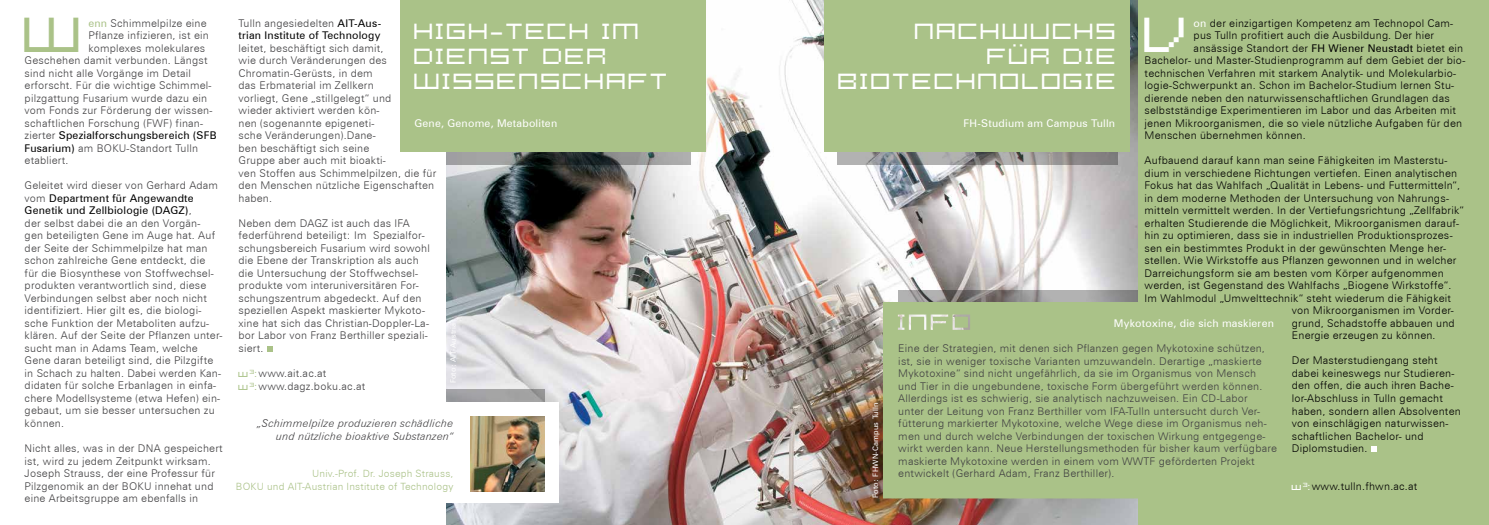
<style>
.page{position:relative;width:1489px;height:525px;background:#fff}
.page>*{position:absolute;margin:0;border:0;box-sizing:border-box;transform-origin:0 0}
.t1{font:39.25px "FFF Estudio Extended";color:#fff}
.t2{font:39.25px "FFF Estudio Extended";color:#aac288}
.t3{font:17.5px/25px "FFF Estudio Extended";color:#fff}
.t4{font:300 10.62px/12.5px "Zurich BT";letter-spacing:.02em;color:#414042}
.t5{font:300 10.62px/12.5px "Zurich BT";letter-spacing:.02em;color:#000}
.t6{font:10.62px/12.5px "Zurich BT";letter-spacing:.02em;color:#000}
.t7{font:10.62px "Zurich BT";letter-spacing:.02em;color:#fff}
.t8{font:italic 300 10.62px/12.5px "Zurich BT";letter-spacing:.02em;color:#414042;text-align:right}
.t9{font:300 10px/12.5px "Zurich BT";letter-spacing:.02em;color:#aac288;text-align:right}
.t10{font:7.5px "Zurich BT";letter-spacing:.02em;color:#fff}
.s1{font-weight:400;color:#aac288}
.s2{font-weight:300;color:#414042}
.s3{font-weight:400;color:#000}
.s4{font-family:"FFF Estudio Extended";font-weight:400;font-size:8.12px;color:#b1c792}
.s5{font-weight:400;color:#fff}
.s6{font-weight:400}
.s7{font-family:"FFF Estudio Extended";font-weight:400;font-size:8.12px;color:#fff}
</style>
<div class="page">
<div style="left:1130px;top:0;width:358px;height:524px;background:#aac288"></div>
<img style="left:446px;top:0;width:691px;height:524px">
<svg style="left:1371px;top:446px;width:5px;height:6px"></svg>
<svg style="left:267px;top:346px;width:5px;height:6px"></svg>
<svg style="left:446px;top:152px;width:244px;height:12px;background:#6c7070"></svg>
<div style="left:400px;top:0;width:305px;height:152px;background:#aac288"></div>
<svg style="left:836px;top:152px;width:281px;height:12px;background:#949394"></svg>
<div style="left:824px;top:0;width:305px;height:152px;background:#aac288"></div>
<svg style="left:898px;top:290px;width:239px;height:12px;background:#929090"></svg>
<svg style="left:446px;top:389px;width:99px;height:13px"></svg>
<div style="left:224px;top:402px;width:335px;height:100px;background:#fff"></div>
<img style="left:471px;top:416px;width:74px;height:75px">
<div style="left:882px;top:302px;width:255px;height:196px;background:#aac288"></div>
<h1 class="t2" style="left:25px;top:15px;width:65px">W</h1>
<p class="t4" style="left:88px;top:17px;width:120px"><span class="s1">enn</span> Schimmelpilze eine</p>
<p class="t4" style="left:88px;top:29px;width:122px">Pflanze infizieren, ist ein</p>
<p class="t4" style="left:88px;top:42px;width:118px">komplexes molekulares</p>
<p class="t4" style="left:25px;top:54px;width:184px">Geschehen damit verbunden. Längst</p>
<p class="t4" style="left:25px;top:67px;width:168px">sind nicht alle Vorgänge im Detail</p>
<p class="t4" style="left:25px;top:79px;width:188px">erforscht. Für die wichtige Schimmel-</p>
<p class="t4" style="left:25px;top:92px;width:184px">pilzgattung Fusarium wurde dazu ein</p>
<p class="t4" style="left:25px;top:104px;width:189px">vom Fonds zur Förderung der wissen-</p>
<p class="t4" style="left:25px;top:117px;width:180px">schaftlichen Forschung (FWF) finan-</p>
<p class="t6" style="left:25px;top:129px;width:193px"><span class="s2">zierter</span> Spezialforschungsbereich (SFB</p>
<p class="t4" style="left:25px;top:142px;width:175px"><span class="s3">Fusarium)</span> am BOKU-Standort Tulln</p>
<p class="t4" style="left:25px;top:154px;width:45px">etabliert.</p>
<p class="t4" style="left:25px;top:179px;width:199px">Geleitet wird dieser von Gerhard Adam vom <span class="s3">Department für Angewandte Genetik und Zellbiologie (DAGZ)</span>,<br>der selbst dabei die an den Vorgän-<br>gen beteiligten Gene im Auge hat. Auf der Seite der Schimmelpilze hat man schon zahlreiche Gene entdeckt, die<br>für die Biosynthese von Stoffwechsel&shy;produkten verantwortlich sind, diese Verbindungen selbst aber noch nicht identifiziert. Hier gilt es, die biologi&shy;sche Funktion der Metaboliten aufzu&shy;klären. Auf der Seite der Pflanzen unter&shy;sucht man in Adams Team, welche Gene daran beteiligt sind, die Pilzgifte in Schach zu halten. Dabei werden Kan&shy;didaten für solche Erbanlagen in einfa&shy;chere Modellsysteme (etwa Hefen) ein&shy;gebaut, um sie besser untersuchen zu können.</p>
<p class="t4" style="left:25px;top:441px;width:199px">Nicht alles, was in der DNA gespeichert ist, wird zu jedem Zeitpunkt wirksam.<br>Joseph Strauss, der eine Professur für Pilzgenomik an der BOKU innehat und eine Arbeitsgruppe am ebenfalls in</p>
<p class="t6" style="left:238px;top:16px;width:144px"><span class="s2">Tulln angesiedelten</span> AIT-Aus&shy;trian Institute of Technology</p>
<p class="t4" style="left:238px;top:41px;width:199px">leitet, beschäftigt sich damit,<br>wie durch Veränderungen des<br>Chromatin-Gerüsts, in dem<br>das Erbmaterial im Zellkern<br>vorliegt, Gene „stillgelegt“ und<br>wieder aktiviert werden kön-<br>nen (sogenannte epigeneti-<br>sche Veränderungen).Dane-<br>ben beschäftigt sich seine<br>Gruppe aber auch mit bioakti-<br>ven Stoffen aus Schimmelpilzen, die für den Menschen nützliche Eigenschaften haben.</p>
<p class="t4" style="left:238px;top:216px;width:193px">Neben dem DAGZ ist auch das IFA federführend beteiligt: Im Spezialfor&shy;schungsbereich Fusarium wird sowohl die Ebene der Transkription als auch die Untersuchung der Stoffwechsel&shy;produkte vom interuniversitären For&shy;schungszentrum abgedeckt. Auf den speziellen Aspekt maskierter Mykoto&shy;xine hat sich das Christian-Doppler-La&shy;bor Labor von Franz Berthiller speziali&shy;siert.</p>
<p class="t4" style="left:238px;top:367px;width:128px"><span class="s4">W</span><sup>3</sup><span class="s4">:</span>www.ait.ac.at<br><span class="s4">W</span><sup>3</sup><span class="s4">:</span>www.dagz.boku.ac.at</p>
<h2 class="t3" style="left:414px;top:21px;width:229px">HIGH-TECH IM<br>DIENST</h2>
<h2 class="t3" style="left:543px;top:46px;width:67px">DER</h2>
<h2 class="t3" style="left:414px;top:71px;width:61px">WISS</h2>
<h2 class="t3" style="left:497px;top:71px;width:65px">ENSC</h2>
<h2 class="t3" style="left:585px;top:71px;width:82px">HAFT</h2>
<p class="t7" style="left:414px;top:116px;width:144px">Gene, Genome, Metaboliten</p>
<p class="t8" style="left:257px;top:417px;width:197px">„Schimmelpilze produzieren schädliche und nützliche bioaktive Substanzen“</p>
<p class="t9" style="left:236px;top:467px;width:219px">Univ.-Prof. Dr. Joseph Strauss,<br>BOKU und AIT-Austrian Institute of Technology</p>
<h1 class="t1" style="left:1144px;top:15px;width:41px">V</h1>
<p class="t5" style="left:1193px;top:17px;width:261px"><span class="s5">on</span> der einzigartigen Kompetenz am Technopol Cam-</p>
<h2 class="t3" style="left:915px;top:21px;width:205px;text-align:right">NACHWUCHS<br>FÜR DIE</h2>
<p class="t5" style="left:1193px;top:29px;width:242px">pus Tulln profitiert auch die Ausbildung. Der hier</p>
<p class="t5" style="left:1193px;top:42px;width:271px">ansässige Standort der <span class="s6">FH Wiener Neustadt</span> bietet ein</p>
<p class="t5" style="left:1144px;top:54px;width:322px">Bachelor- und Master-Studienprogramm auf dem Gebiet der bio-</p>
<p class="t5" style="left:1144px;top:67px;width:313px">technischen Verfahren mit starkem Analytik- und Molekularbio-</p>
<p class="t5" style="left:1144px;top:79px;width:311px">logie-Schwerpunkt an. Schon im Bachelor-Studium lernen Stu-</p>
<p class="t5" style="left:1144px;top:92px;width:306px">dierende neben den naturwissenschaftlichen Grundlagen das</p>
<p class="t5" style="left:1144px;top:104px;width:313px">selbstständige Experimentieren im Labor und das Arbeiten mit</p>
<p class="t5" style="left:1144px;top:117px;width:319px">jenen Mikroorganismen, die so viele nützliche Aufgaben für den</p>
<p class="t5" style="left:1144px;top:129px;width:162px">Menschen übernehmen können.</p>
<p class="t5" style="left:1144px;top:154px;width:304px">Aufbauend darauf kann man seine Fähigkeiten im Masterstu-</p>
<p class="t5" style="left:1144px;top:167px;width:314px">dium in verschiedene Richtungen vertiefen. Einen analytischen</p>
<p class="t5" style="left:1144px;top:179px;width:317px">Fokus hat das Wahlfach „Qualität in Lebens- und Futtermitteln“,</p>
<p class="t5" style="left:1144px;top:192px;width:306px">in dem moderne Methoden der Untersuchung von Nahrungs-</p>
<p class="t5" style="left:1144px;top:204px;width:321px">mitteln vermittelt werden. In der Vertiefungsrichtung „Zellfabrik“</p>
<p class="t5" style="left:1144px;top:216px;width:316px">erhalten Studierende die Möglichkeit, Mikroorganismen darauf-</p>
<p class="t5" style="left:1144px;top:229px;width:309px">hin zu optimieren, dass sie in industriellen Produktionsprozes-</p>
<p class="t5" style="left:1144px;top:241px;width:303px">sen ein bestimmtes Produkt in der gewünschten Menge her-</p>
<p class="t5" style="left:1144px;top:254px;width:313px">stellen. Wie Wirkstoffe aus Pflanzen gewonnen und in welcher</p>
<p class="t5" style="left:1144px;top:266px;width:300px">Darreichungsform sie am besten vom Körper aufgenommen</p>
<p class="t5" style="left:1144px;top:279px;width:308px">werden, ist Gegenstand des Wahlfachs „Biogene Wirkstoffe“.</p>
<p class="t5" style="left:1144px;top:291px;width:308px">Im Wahlmodul „Umwelttechnik“ steht wiederum die Fähigkeit</p>
<p class="t5" style="left:1291px;top:304px;width:163px">von Mikroorganismen im Vorder-</p>
<p class="t5" style="left:1291px;top:316px;width:164px">grund, Schadstoffe abbauen und</p>
<p class="t5" style="left:1291px;top:329px;width:145px">Energie erzeugen zu können.</p>
<p class="t5" style="left:1291px;top:354px;width:170px">Der Masterstudiengang steht dabei keineswegs nur Studieren&shy;den offen, die auch ihren Bache&shy;lor-Abschluss in Tulln gemacht haben, sondern allen Absolventen von einschlägigen naturwissen&shy;schaftlichen Bachelor- und<br>Diplomstudien.</p>
<p class="t5" style="left:1291px;top:479px;width:127px"><span class="s7">W</span><sup>3</sup><span class="s7">:</span>www.tulln.fhwn.ac.at</p>
<h2 class="t3" style="left:838px;top:71px;width:53px">BIOT</h2>
<h2 class="t3" style="left:912px;top:71px;width:150px">ECHNOLOG</h2>
<h2 class="t3" style="left:1085px;top:71px;width:34px">IE</h2>
<p class="t7" style="left:963px;top:116px;width:153px">FH-Studium am Campus Tulln</p>
<p class="t7" style="left:1113px;top:316px;width:162px">Mykotoxine, die sich maskieren</p>
<p class="t4" style="left:898px;top:342px;width:380px">Eine der Strategien, mit denen sich Pflanzen gegen Mykotoxine schützen, ist, sie in weniger toxische Varianten umzuwandeln. Derartige „maskierte Mykotoxine“ sind nicht ungefährlich, da sie im Organismus von Mensch und Tier in die ungebundene, toxische Form übergeführt werden können.<br>Allerdings ist es schwierig, sie analytisch nachzuweisen. Ein CD-Labor<br>unter der Leitung von Franz Berthiller vom IFA-Tulln untersucht durch Ver&shy;fütterung markierter Mykotoxine, welche Wege diese im Organismus neh&shy;men und durch welche Verbindungen der toxischen Wirkung entgegenge&shy;wirkt werden kann. Neue Herstellungsmethoden für bisher kaum verfügbare maskierte Mykotoxine werden in einem vom WWTF geförderten Projekt entwickelt (Gerhard Adam, Franz Berthiller).</p>
<p class="t10" style="left:870px;top:497px;width:97px;rotate:-90deg">Foto: FHWN-Campus Tulln</p>
</div>
